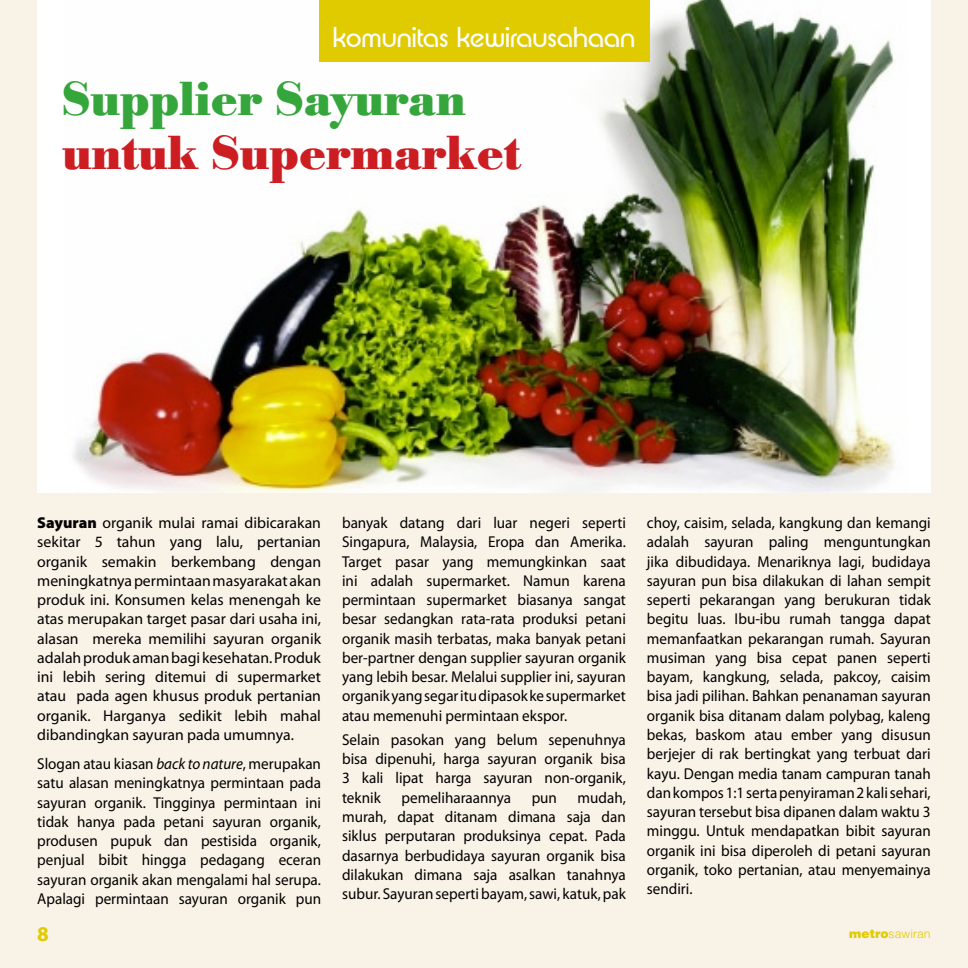
<style>
.page{position:relative;width:968px;height:968px;background:#fff}
.page>*{position:absolute;margin:0;border:0;box-sizing:border-box;transform-origin:0 0}
.t1{font:47.25px "Poster";color:#cc1d22}
.t2{font:47.25px "Poster";color:#35a63b}
.t3{font:28px "Brian Becker";color:#fff}
.t4{font:15.75px/19.2px "Myriad Pro";color:#000;text-align:justify;scale:.96 1}
.t5{font:15.75px/19.2px "Myriad Pro";color:#000;text-align:justify}
.t6{font:300 12.25px "Helvetica LT Std";color:#e0ca00}
.s1{font-weight:900}
.s2{font-style:italic}
</style>
<div class="page">
<div style="left:0;top:0;width:967px;height:967px;background:#f9f2e7"></div>
<img style="left:37px;top:0;width:893px;height:493px">
<div style="left:318px;top:0;width:331px;height:62px;background:#e0ca00"></div>
<h2 class="t3" style="left:332px;top:21px;width:304px">komunitas kewirausahaan</h2>
<h1 class="t2" style="left:62px;top:71px;width:405px">Supplier Sayuran</h1>
<h1 class="t1" style="left:62px;top:125px;width:460px">untuk Supermarket</h1>
<p class="t5" style="left:37px;top:513px;width:285px"><span class="s1">Sayuran</span> organik mulai ramai dibicarakan sekitar 5 tahun yang lalu, pertanian organik semakin berkembang dengan meningkatnya permintaan masyarakat akan produk ini. Konsumen kelas menengah ke atas merupakan target pasar dari usaha ini, alasan mereka memilihi sayuran organik adalah produk aman bagi kesehatan. Produk ini lebih sering ditemui di supermarket atau pada agen khusus produk pertanian organik. Harganya sedikit lebih mahal dibandingkan sayuran pada umumnya.</p>
<p class="t4" style="left:37px;top:753px;width:297px">Slogan atau kiasan <span class="s2">back to nature</span>, merupakan satu alasan meningkatnya permintaan pada sayuran organik. Tingginya permintaan ini tidak hanya pada petani sayuran organik, produsen pupuk dan pestisida organik, penjual bibit hingga pedagang eceran sayuran organik akan mengalami hal serupa.<br>Apalagi permintaan sayuran organik pun</p>
<p class="t4" style="left:342px;top:513px;width:297px">banyak datang dari luar negeri seperti Singapura, Malaysia, Eropa dan Amerika.<br>Target pasar yang memungkinkan saat ini adalah supermarket. Namun karena permintaan supermarket biasanya sangat besar sedangkan rata-rata produksi petani organik masih terbatas, maka banyak petani ber-partner dengan supplier sayuran organik yang lebih besar. Melalui supplier ini, sayuran organik yang segar itu dipasok ke supermarket atau memenuhi permintaan ekspor.</p>
<p class="t4" style="left:342px;top:729px;width:297px">Selain pasokan yang belum sepenuhnya bisa dipenuhi, harga sayuran organik bisa 3 kali lipat harga sayuran non-organik, teknik</p>
<p class="t4" style="left:342px;top:787px;width:297px;text-indent:235px">mudah, murah, dapat ditanam dimana saja dan siklus perputaran produksinya cepat. Pada dasarnya berbudidaya sayuran organik bisa dilakukan dimana saja asalkan tanahnya subur. Sayuran seperti bayam, sawi, katuk, pak</p>
<p class="t4" style="left:401px;top:787px;width:116px">pemeliharaannya</p>
<p class="t4" style="left:531px;top:787px;width:28px">pun</p>
<p class="t4" style="left:646px;top:513px;width:297px">choy, caisim, selada, kangkung dan kemangi adalah sayuran paling menguntungkan jika dibudidaya. Menariknya lagi, budidaya sayuran pun bisa dilakukan di lahan sempit seperti pekarangan yang berukuran tidak begitu luas. Ibu-ibu rumah tangga dapat memanfaatkan pekarangan rumah. Sayuran musiman yang bisa cepat panen seperti bayam, kangkung, selada, pakcoy, caisim bisa jadi pilihan. Bahkan penanaman sayuran organik bisa ditanam dalam polybag, kaleng bekas, baskom atau ember yang disusun berjejer di rak bertingkat yang terbuat dari kayu. Dengan media tanam campuran tanah dan kompos 1:1 serta penyiraman 2 kali sehari, sayuran tersebut bisa dipanen dalam waktu 3 minggu. Untuk mendapatkan bibit sayuran organik ini bisa diperoleh di petani sayuran organik, toko pertanian, atau menyemainya sendiri.</p>
<p class="t6" style="left:849px;top:925px;width:83px"><span class="s1">metro</span>sawiran</p>
</div>
